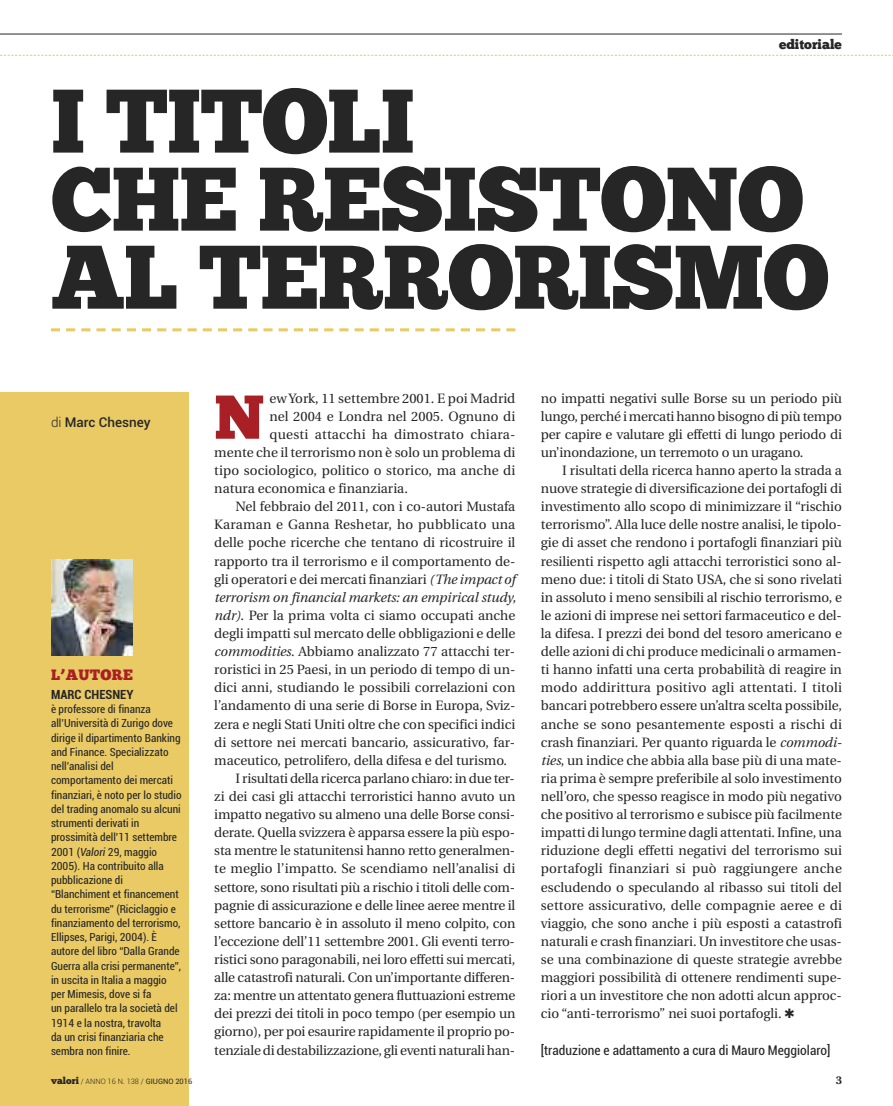
<style>
.page{position:relative;width:893px;height:1106px;background:#fff}
.page>*{position:absolute;margin:0;border:0;box-sizing:border-box;transform-origin:0 0}
.t1{font:90px/78px "Chunk Five";letter-spacing:-.015em;color:#272627}
.t2{font:61.8px "Chunk Five";color:#a91f26}
.t3{font:15px "Chunk Five";letter-spacing:.015em;color:#a91f26}
.t4{font:13.5px/18.1px "Heuristica";letter-spacing:-.005em;color:#272627;text-align:justify}
.t5{font:condensed 13.5px "Roboto";color:#272627}
.t6{font:italic 13.5px "Heuristica";letter-spacing:-.005em;color:#272627}
.t7{font:13.5px "Heuristica";letter-spacing:.015em;color:#272627}
.t8{font:13.5px "Heuristica";letter-spacing:.02em;color:#272627}
.t9{font:500 13.5px "Roboto";color:#272627}
.t10{font:13.5px "Chunk Five";color:#272627}
.t11{font:700 condensed 12.75px "Roboto";color:#272627}
.t12{font:condensed 11.25px/14.2px "Roboto";color:#272627}
.t13{font:700 11.25px "Heuristica";color:#272627}
.t14{font:300 7.5px "Roboto";color:#272627}
.s1{font-weight:300}
.s2{font-style:italic}
.s3{font-family:"Chunk Five";font-weight:400;font-size:9.75px}
.s4{font-weight:400}
</style>
<div class="page">
<div style="left:0;top:392px;width:189px;height:714px;background:#e9ca64"></div>
<svg style="left:1px;top:55px;width:892px;height:1px"></svg>
<hr style="left:0;top:34px;width:842px;height:1px;background:#272627">
<svg style="left:51px;top:328px;width:464px;height:3px"></svg>
<img style="left:51px;top:559px;width:82px;height:96px">
<p class="t10" style="left:779px;top:37px;width:64px">editoriale</p>
<h1 class="t1" style="left:51px;top:82px;width:780px">I TITOLI<br>CHE RESISTONO<br>AL TERRORISMO</h1>
<p class="t9" style="left:51px;top:415px;width:101px"><span class="s1">di</span> Marc Chesney</p>
<p class="t3" style="left:51px;top:666px;width:83px">L’AUTORE</p>
<p class="t11" style="left:51px;top:687px;width:84px">MARC CHESNEY</p>
<p class="t12" style="left:51px;top:702px;width:132px">è professore di finanza all’Università di Zurigo dove dirige il dipartimento Banking and Finance. Specializzato nell’analisi del comportamento dei mercati finanziari, è noto per lo studio del trading anomalo su alcuni strumenti derivati in prossimità dell’11 settembre<br>2001 (<span class="s2">Valori</span> 29, maggio<br>2005). Ha contribuito alla pubblicazione di “Blanchiment et financement du terrorisme” (Riciclaggio e finanziamento del terrorismo,<br>Ellipses, Parigi, 2004). È autore del libro “Dalla Grande<br>Guerra alla crisi permanente”, in uscita in Italia a maggio per Mimesis, dove si fa<br>un parallelo tra la società del<br>1914 e la nostra, travolta<br>da un crisi finanziaria che sembra non finire.</p>
<h2 class="t2" style="left:214px;top:381px;width:52px">N</h2>
<p class="t4" style="left:269px;top:390px;width:247px">ewYork, 11 settembre 2001. E poi Madrid</p>
<p class="t4" style="left:269px;top:408px;width:247px">nel 2004 e Londra nel 2005. Ognuno di</p>
<p class="t8" style="left:269px;top:429px;width:247px">questi attacchi ha dimostrato chiara-</p>
<p class="t4" style="left:214px;top:444px;width:303px">mente che il terrorismo non è solo un problema di</p>
<p class="t4" style="left:214px;top:462px;width:303px">tipo sociologico, politico o storico, ma anche di</p>
<p class="t4" style="left:214px;top:480px;width:195px">natura economica e finanziaria.</p>
<p class="t4" style="left:236px;top:498px;width:281px">Nel febbraio del 2011, con i co-autori Mustafa</p>
<p class="t7" style="left:214px;top:519px;width:303px">Karaman e Ganna Reshetar, ho pubblicato una</p>
<p class="t4" style="left:214px;top:535px;width:303px">delle poche ricerche che tentano di ricostruire il</p>
<p class="t4" style="left:214px;top:553px;width:302px">rapporto tra il terrorismo e il comportamento de-</p>
<p class="t4" style="left:214px;top:571px;width:303px">gli operatori e dei mercati finanziari <span class="s2">(The impact of</span></p>
<p class="t6" style="left:214px;top:591px;width:303px">terrorism on financial markets: an empirical study,</p>
<p class="t4" style="left:214px;top:607px;width:303px"><span class="s2">ndr)</span>. Per la prima volta ci siamo occupati anche</p>
<p class="t4" style="left:214px;top:625px;width:303px">degli impatti sul mercato delle obbligazioni e delle</p>
<p class="t4" style="left:214px;top:643px;width:302px"><span class="s2">commodities</span>. Abbiamo analizzato 77 attacchi ter-</p>
<p class="t4" style="left:214px;top:661px;width:302px">roristici in 25 Paesi, in un periodo di tempo di un-</p>
<p class="t4" style="left:214px;top:679px;width:303px">dici anni, studiando le possibili correlazioni con</p>
<p class="t4" style="left:214px;top:698px;width:302px">l’andamento di una serie di Borse in Europa, Sviz-</p>
<p class="t4" style="left:214px;top:716px;width:303px">zera e negli Stati Uniti oltre che con specifici indici</p>
<p class="t4" style="left:214px;top:734px;width:302px">di settore nei mercati bancario, assicurativo, far-</p>
<p class="t4" style="left:214px;top:752px;width:294px">maceutico, petrolifero, della difesa e del turismo.</p>
<p class="t4" style="left:236px;top:770px;width:281px">I risultati della ricerca parlano chiaro: in due ter-</p>
<p class="t4" style="left:214px;top:788px;width:303px">zi dei casi gli attacchi terroristici hanno avuto un</p>
<p class="t4" style="left:214px;top:806px;width:302px">impatto negativo su almeno una delle Borse consi-</p>
<p class="t4" style="left:214px;top:824px;width:302px">derate. Quella svizzera è apparsa essere la più espo-</p>
<p class="t4" style="left:214px;top:842px;width:302px">sta mentre le statunitensi hanno retto generalmen-</p>
<p class="t4" style="left:214px;top:861px;width:303px">te meglio l’impatto. Se scendiamo nell’analisi di</p>
<p class="t4" style="left:214px;top:879px;width:302px">settore, sono risultati più a rischio i titoli delle com-</p>
<p class="t4" style="left:214px;top:897px;width:303px">pagnie di assicurazione e delle linee aeree mentre il</p>
<p class="t4" style="left:214px;top:915px;width:303px">settore bancario è in assoluto il meno colpito, con</p>
<p class="t4" style="left:214px;top:933px;width:302px">l’eccezione dell’11 settembre 2001. Gli eventi terro-</p>
<p class="t4" style="left:214px;top:951px;width:303px">ristici sono paragonabili, nei loro effetti sui mercati,</p>
<p class="t4" style="left:214px;top:969px;width:302px">alle catastrofi naturali. Con un’importante differen-</p>
<p class="t4" style="left:214px;top:987px;width:303px">za: mentre un attentato genera fluttuazioni estreme</p>
<p class="t4" style="left:214px;top:1005px;width:303px">dei prezzi dei titoli in poco tempo (per esempio un</p>
<p class="t4" style="left:214px;top:1023px;width:302px">giorno), per poi esaurire rapidamente il proprio po-</p>
<p class="t4" style="left:214px;top:1042px;width:302px">tenzialedidestabilizzazione, gli eventinaturalihan-</p>
<p class="t4" style="left:541px;top:390px;width:303px">no impatti negativi sulle Borse su un periodo più lungo, perché i mercati hanno bisogno di più tempo per capire e valutare gli effetti di lungo periodo di un’inondazione, un terremoto o un uragano.</p>
<p class="t4" style="left:541px;top:462px;width:303px;text-indent:21px">I risultati della ricerca hanno aperto la strada a nuove strategie di diversificazione dei portafogli di investimento allo scopo di minimizzare il “rischio terrorismo”. Alla luce delle nostre analisi, le tipolo&shy;gie di asset che rendono i portafogli finanziari più resilienti rispetto agli attacchi terroristici sono al&shy;meno due: i titoli di Stato USA, che si sono rivelati in assoluto i meno sensibili al rischio terrorismo, e le azioni di imprese nei settori farmaceutico e del&shy;la difesa. I prezzi dei bond del tesoro americano e delle azioni di chi produce medicinali o armamen&shy;ti hanno infatti una certa probabilità di reagire in modo addirittura positivo agli attentati. I titoli bancari potrebbero essere un’altra scelta possibile, anche se sono pesantemente esposti a rischi di crash finanziari. Per quanto riguarda le <span class="s2">commodi&shy;ties</span>, un indice che abbia alla base più di una mate&shy;ria prima è sempre preferibile al solo investimento nell’oro, che spesso reagisce in modo più negativo che positivo al terrorismo e subisce più facilmente impatti di lungo termine dagli attentati. Infine, una riduzione degli effetti negativi del terrorismo sui portafogli finanziari si può raggiungere anche escludendo o speculando al ribasso sui titoli del settore assicurativo, delle compagnie aeree e di viaggio, che sono anche i più esposti a catastrofi naturali e crash finanziari. Un investitore che usas&shy;se una combinazione di queste strategie avrebbe maggiori possibilità di ottenere rendimenti supe&shy;riori a un investitore che non adotti alcun approc&shy;cio “anti-terrorismo” nei suoi portafogli. ✱</p>
<p class="t5" style="left:541px;top:1042px;width:291px">[traduzione e adattamento a cura di Mauro Meggiolaro]</p>
<p class="t14" style="left:51px;top:1076px;width:143px"><span class="s3">valori</span> / ANNO 16 N. 138 / <span class="s4">GIUGNO 2016</span></p>
<p class="t13" style="left:836px;top:1075px;width:8px">3</p>
</div>
